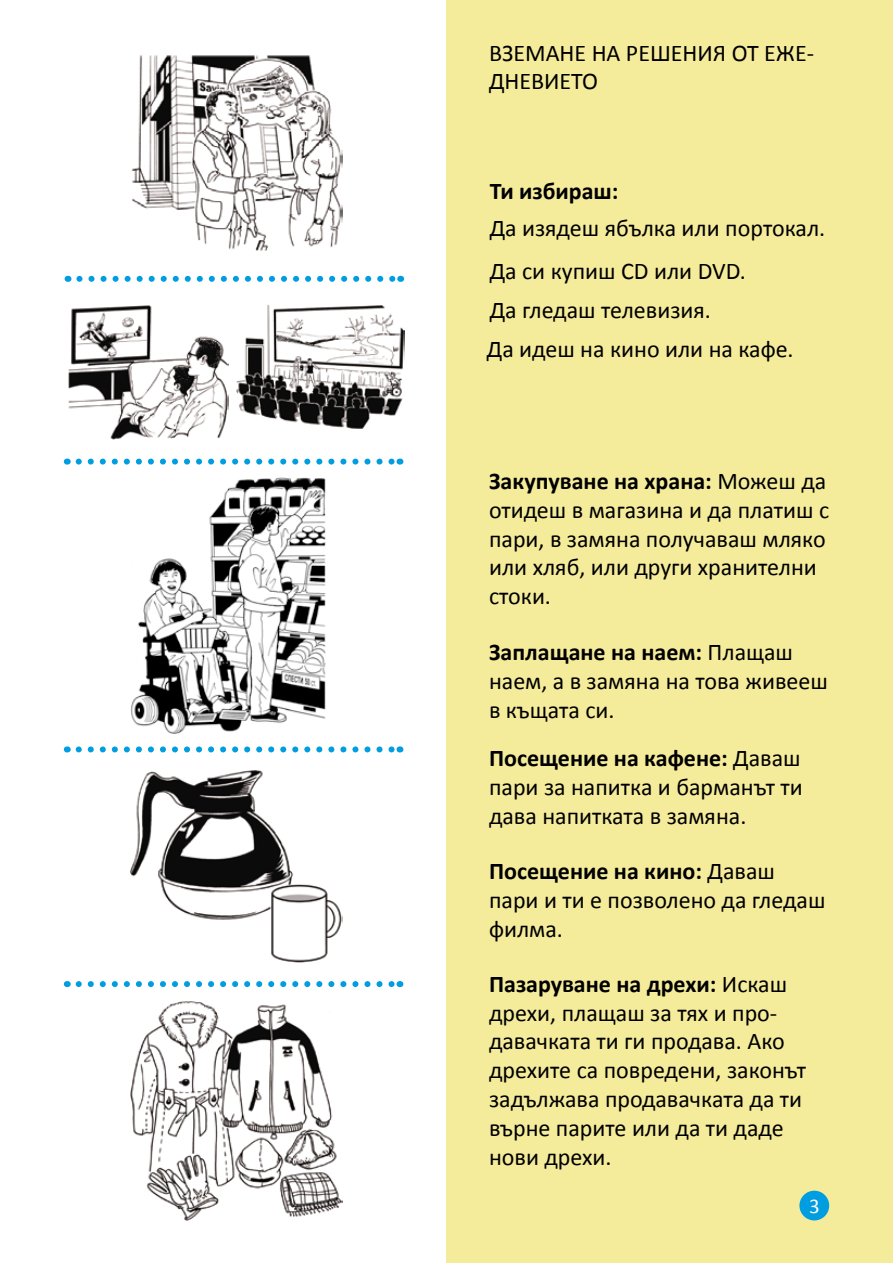
<style>
.page{position:relative;width:893px;height:1263px;background:#fff}
.page>*{position:absolute;margin:0;border:0;box-sizing:border-box;transform-origin:0 0}
.t1{font:24px/28.8px "Calibri";color:#000}
.t2{font:700 24px "Calibri";color:#000}
.t3{font:21px "Calibri";color:#fff}
.s1{font-weight:700}
</style>
<div class="page">
<div style="left:446px;top:0;width:447px;height:1263px;background:#f4eb9b"></div>
<div style="left:799px;top:1191px;width:30px;height:29px;background:#009ee1;border-radius:50%"></div>
<img style="left:132px;top:55px;width:210px;height:196px">
<img style="left:68px;top:305px;width:161px;height:135px">
<img style="left:237px;top:305px;width:168px;height:124px">
<img style="left:131px;top:477px;width:195px;height:256px">
<img style="left:130px;top:770px;width:212px;height:193px">
<img style="left:130px;top:1001px;width:212px;height:219px">
<svg style="left:79px;top:276px;width:315px;height:6px"></svg>
<svg style="left:79px;top:459px;width:314px;height:6px"></svg>
<svg style="left:79px;top:746px;width:314px;height:6px"></svg>
<svg style="left:79px;top:981px;width:314px;height:6px"></svg>
<p class="t1" style="left:489px;top:38px;width:327px">ВЗЕМАНЕ НА РЕШЕНИЯ ОТ ЕЖЕ-<br>ДНЕВИЕТО</p>
<p class="t2" style="left:490px;top:175px;width:130px">Ти избираш:</p>
<p class="t1" style="left:490px;top:207px;width:337px;line-height:43px">Да изядеш ябълка или портокал.<br>Да си купиш CD или DVD.</p>
<p class="t1" style="left:487px;top:291px;width:308px;line-height:38.8px">Да гледаш телевизия.<br>Да идеш на кино или на кафе.</p>
<p class="t1" style="left:489px;top:467px;width:342px"><span class="s1">Закупуване на храна:</span> Можеш да отидеш в магазина и да платиш с пари, в замяна получаваш мляко или хляб, или други хранителни стоки.</p>
<p class="t1" style="left:489px;top:638px;width:340px"><span class="s1">Заплащане на наем:</span> Плащаш наем, а в замяна на това живееш в къщата си.</p>
<p class="t1" style="left:489px;top:744px;width:315px;text-align:justify"><span class="s1">Посещение на кафене:</span> Даваш пари за напитка и барманът ти дава напитката в замяна.</p>
<p class="t1" style="left:489px;top:857px;width:338px"><span class="s1">Посещение на кино:</span> Даваш пари и ти е позволено да гледаш филма.</p>
<p class="t1" style="left:489px;top:969px;width:319px"><span class="s1">Пазаруване на дрехи:</span> Искаш дрехи, плащаш за тях и про&shy;давачката ти ги продава. Ако дрехите са повредени, законът задължава продавачката да ти върне парите или да ти даде нови дрехи.</p>
<p class="t3" style="left:809px;top:1193px;width:12px">3</p>
</div>
